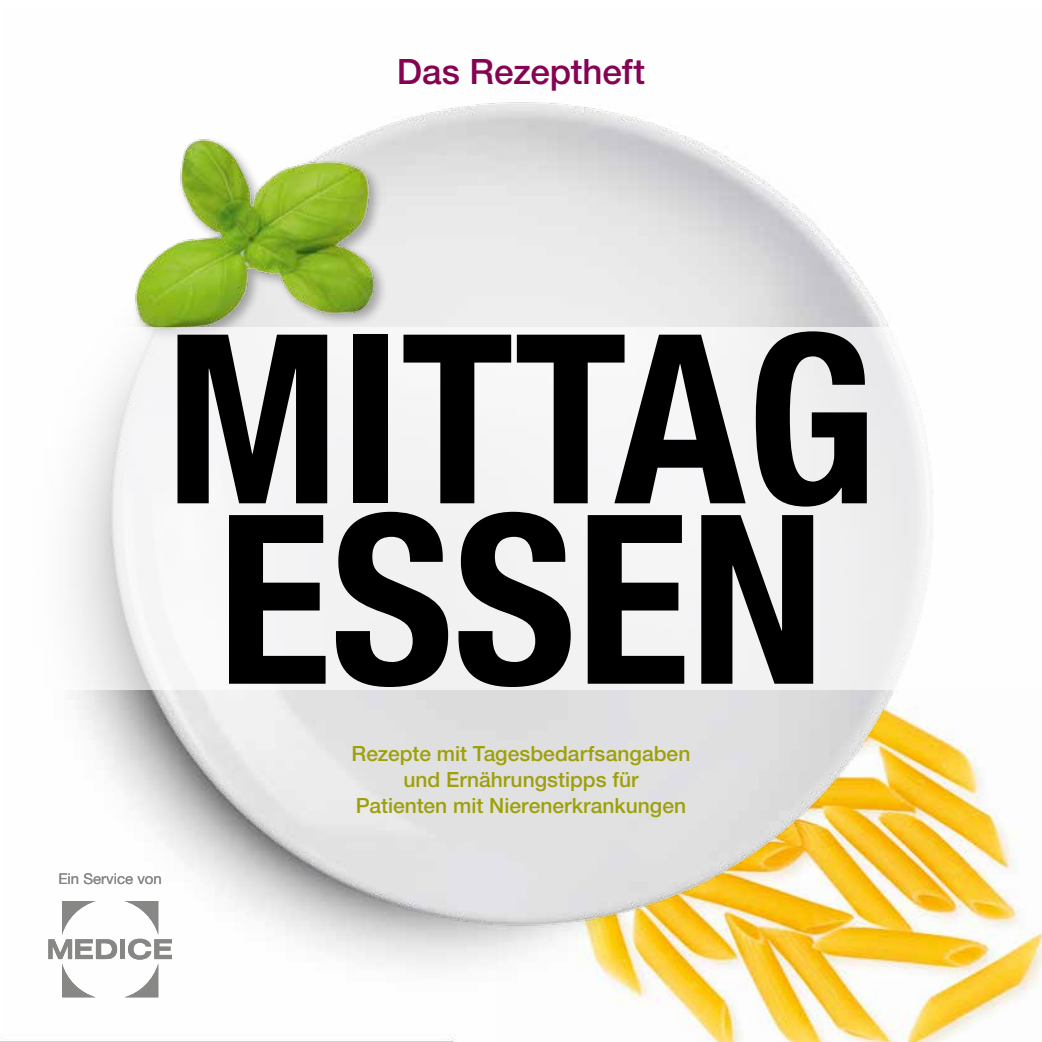
<style>
.page{position:relative;width:1042px;height:1042px;background:#fff}
.page>*{position:absolute;margin:0;border:0;box-sizing:border-box;transform-origin:0 0}
.t1{font:700 condensed 236.08px/180.4px "Helvetica Neue";color:#000}
.t2{font:500 35px "Helvetica Neue";letter-spacing:-.005em;color:#860253}
.t3{font:500 21px/26.2px "Helvetica Neue";color:#9ea009;text-align:center}
.t4{font:14.88px "Helvetica Neue";color:#878786}
</style>
<div class="page">
<img style="left:0;top:102px;width:889px;height:940px">
<img style="left:495px;top:690px;width:547px;height:352px">
<img style="left:75px;top:102px;width:363px;height:225px">
<div style="left:120px;top:939px;width:5px;height:20px;background:#878786"></div>
<svg style="left:48px;top:901px;width:69px;height:96px"></svg>
<svg style="left:124px;top:901px;width:48px;height:96px"></svg>
<div style="left:0;top:327px;width:1042px;height:363px;background:#f5f5f5"></div>
<h2 class="t2" style="left:397px;top:51px;width:250px">Das Rezeptheft</h2>
<h1 class="t1" style="left:165px;top:326px;width:713px">MITTAG<br>ESSEN</h1>
<p class="t4" style="left:58px;top:869px;width:105px">Ein Service von</p>
<p class="t3" style="left:351px;top:740px;width:340px">Rezepte mit Tagesbedarfsangaben und Ernährungstipps für<br>Patienten mit Nierenerkrankungen</p>
</div>
